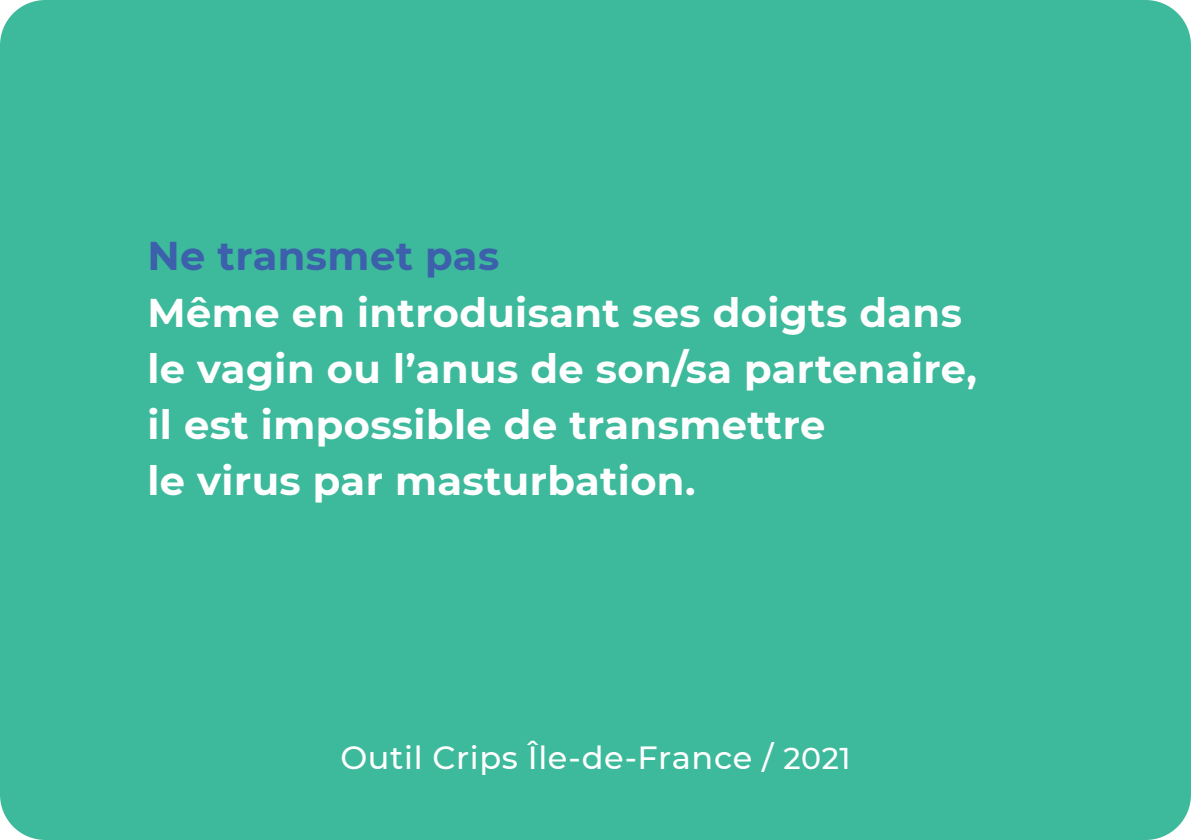
<style>
.page{position:relative;width:1191px;height:840px;background:#fff}
.page>*{position:absolute;margin:0;border:0;box-sizing:border-box;transform-origin:0 0}
.texte{font:700 40px/56px "Montserrat";letter-spacing:.01em;color:#fff}
.texte-2{font:700 40px "Montserrat";letter-spacing:.01em;color:#3c60ac}
.t1{font:500 32px "Montserrat";letter-spacing:.02em;color:#fff}
.s1{font-size:30px}
</style>
<div class="page">
<div style="left:0;top:0;width:1191px;height:839px;background:#3db99b;border-radius:45px"></div>
<p class="texte-2" style="left:147px;top:227px;width:353px">Ne transmet pas</p>
<p class="texte" style="left:147px;top:282px;width:831px">Même en introduisant ses doigts dans le vagin ou l’anus de son/sa partenaire, il est impossible de transmettre<br>le virus par masturbation.</p>
<p class="t1" style="left:340px;top:734px;width:512px">Outil Crips Île-de-France / <span class="s1">2021</span></p>
</div>
